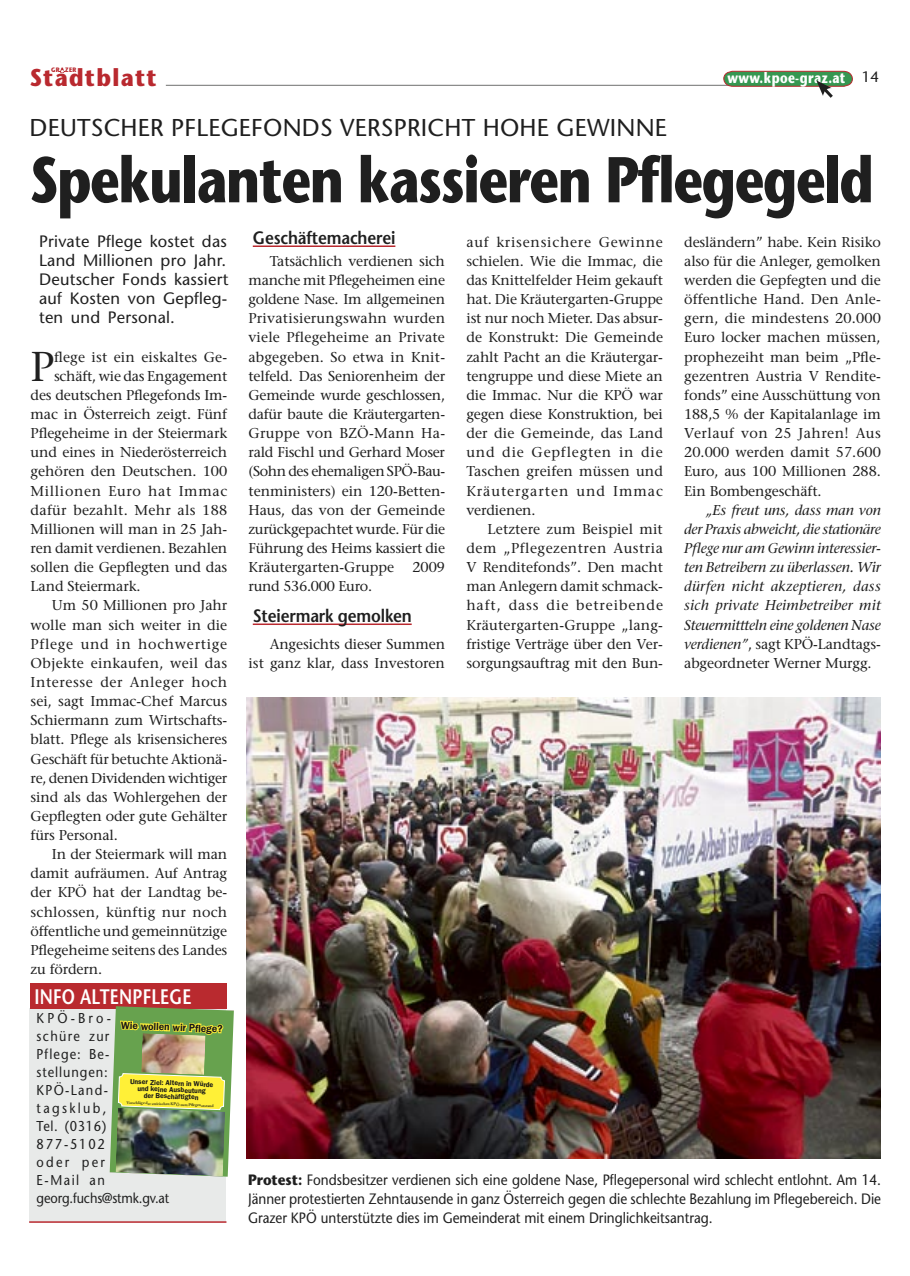
<style>
.page{position:relative;width:910px;height:1276px;background:#fff}
.page>*{position:absolute;margin:0;border:0;box-sizing:border-box;transform-origin:0 0}
.t1{font:700 64.5px "Stone Sans";letter-spacing:-.025em;color:#1f1f1f;scale:.8 1}
.t2{font:41.55px "Stone Serif";color:#1f1f1f}
.t3{font:24.3px "Stone Sans";letter-spacing:.01em;color:#1f1f1f}
.t4{font:700 24.3px "Stone Sans";letter-spacing:.06em;color:#b9292f;scale:.9 1}
.t5{font:600 21px "Stone Sans";letter-spacing:.01em;color:#fff;scale:.8 1}
.t6{font:600 18px "Stone Sans";letter-spacing:-.01em;color:#1f1f1f;scale:.9 1}
.t7{font:16.5px/19.2px "Stone Sans";letter-spacing:.015em;color:#1f1f1f}
.t8{font:15px/19.2px "Stone Sans";color:#1f1f1f;text-align:justify;scale:.9 1}
.t9{font:700 15px "Stone Sans";letter-spacing:.03em;color:#fff;scale:.8 1}
.t10{font:15px "Stone Sans";color:#1f1f1f}
.t11{font:14.25px/19.2px "Stone Serif";letter-spacing:-.01em;color:#1f1f1f;text-align:justify}
.t12{font:italic 14.25px/19.2px "Stone Serif";letter-spacing:-.015em;color:#1f1f1f;text-align:justify}
.t13{font:14.25px/18px "Stone Sans";letter-spacing:.1em;color:#1f1f1f;scale:.9 1}
.t14{font:14.25px "Stone Serif";letter-spacing:.02em;color:#1f1f1f}
.t15{font:14.25px "Stone Serif";letter-spacing:.04em;color:#1f1f1f}
.t16{font:14.25px "Stone Serif";letter-spacing:.015em;color:#1f1f1f}
.t17{font:14.25px "Stone Serif";letter-spacing:.01em;color:#1f1f1f}
.t18{font:14.25px "Stone Serif";letter-spacing:.045em;color:#1f1f1f}
.t19{font:600 10.65px "Franklin Gothic";color:#191919;scale:.94 1}
.t20{font:600 7.2px/6.8px "Franklin Gothic";color:#191919;text-align:center;scale:.94 1}
.t21{font:700 6.45px "Stone Sans";letter-spacing:.06em;color:#b9292f;scale:.9 1}
.t22{font:600 3.9px "Adobe Caslon";color:#191919;scale:1.05 1}
.s1{font-style:normal}
.s2{font-weight:700}
</style>
<div class="page">
<hr style="left:166px;top:85px;width:569px;height:1px;background:#6e706f">
<svg style="left:59px;top:68px;width:6px;height:5px"></svg>
<svg style="left:723px;top:71px;width:130px;height:27px"></svg>
<div style="left:29px;top:1008px;width:197px;height:214px;background:#e8eae9"></div>
<div style="left:30px;top:983px;width:197px;height:25px;background:#b92a2f"></div>
<img style="left:110px;top:1006px;width:124px;height:170px">
<hr style="left:29px;top:1221px;width:197px;height:1px;background:#b9292f">
<hr style="left:253px;top:245px;width:142px;height:2px;background:#b9292f">
<hr style="left:253px;top:623px;width:159px;height:2px;background:#b9292f">
<img style="left:247px;top:697px;width:633px;height:461px">
<p class="t21" style="left:51px;top:66px;width:29px">GRAZER</p>
<h3 class="t4" style="left:30px;top:62px;width:142px">Stadtblatt</h3>
<p class="t10" style="left:862px;top:67px;width:19px">14</p>
<p class="t9" style="left:727px;top:68px;width:149px">www.kpoe-graz.at</p>
<h3 class="t3" style="left:30px;top:113px;width:639px">DEUTSCHER PFLEGEFONDS VERSPRICHT HOHE GEWINNE</h3>
<h1 class="t1" style="left:30px;top:139px;width:1057px">Spekulanten kassieren Pflegegeld</h1>
<p class="t7" style="left:39px;top:231px;width:191px">Private Pflege kostet das<br>Land Millionen pro Jahr.<br>Deutscher Fonds kassiert auf Kosten von Gepfleg&shy;ten und Personal.</p>
<h2 class="t2" style="left:31px;top:341px;width:25px">P</h2>
<p class="t17" style="left:54px;top:348px;width:175px">flege ist ein eiskaltes Ge-</p>
<p class="t6" style="left:253px;top:226px;width:160px">Geschäftemacherei</p>
<p class="t11" style="left:249px;top:251px;width:198px;text-indent:21px">Tatsächlich verdienen sich manche mit Pflegeheimen eine goldene Nase. Im allgemeinen Privatisierungswahn wurden viele Pflegeheime an Private abgegeben. So etwa in Knit&shy;telfeld. Das Seniorenheim der Gemeinde wurde geschlossen, dafür baute die Kräutergarten-Gruppe von BZÖ-Mann Ha&shy;rald Fischl und Gerhard Moser (Sohn des ehemaligen SPÖ-Bau&shy;tenministers) ein 120-Betten-Haus, das von der Gemeinde zurückgepachtet wurde. Für die Führung des Heims kassiert die Kräutergarten-Gruppe</p>
<p class="t11" style="left:466px;top:232px;width:198px">auf krisensichere Gewinne schielen. Wie die Immac, die das Knittelfelder Heim gekauft hat. Die Kräutergarten-Gruppe ist nur noch Mieter. Das absur&shy;de Konstrukt: Die Gemeinde zahlt Pacht an die Kräutergar&shy;tengruppe und diese Miete an die Immac. Nur die KPÖ war gegen diese Konstruktion, bei der die Gemeinde, das Land und die Gepflegten in die Taschen greifen müssen und Kräutergarten und Immac verdienen.</p>
<p class="t11" style="left:466px;top:519px;width:198px;text-indent:21px">Letztere zum Beispiel mit dem „Pflegezentren Austria V Renditefonds”. Den macht man Anlegern damit schmack&shy;haft, dass die betreibende Kräutergarten-Gruppe „lang&shy;fristige Verträge über den Ver&shy;sorgungsauftrag mit den Bun-</p>
<p class="t11" style="left:684px;top:232px;width:198px">desländern” habe. Kein Risiko also für die Anleger, gemolken werden die Gepfegten und die öffentliche Hand. Den Anle&shy;gern, die mindestens 20.000<br>Euro locker machen müssen, prophezeiht man beim „Pfle&shy;gezentren Austria V Rendite&shy;fonds” eine Ausschüttung von 188,5 % der Kapitalanlage im Verlauf von 25 Jahren! Aus 20.000 werden damit 57.600<br>Euro, aus 100 Millionen 288.<br>Ein Bombengeschäft.</p>
<p class="t12" style="left:684px;top:500px;width:198px;text-indent:21px">„Es freut uns, dass man von der Praxis abweicht, die stationäre Pflege nur am Gewinn interessier&shy;ten Betreibern zu überlassen. Wir dürfen nicht akzeptieren, dass sich private Heimbetreiber mit Steuermittteln eine goldenen Nase verdienen”<span class="s1">, sagt KPÖ-Landtags&shy;abgeordneter Werner Murgg.</span></p>
<p class="t11" style="left:54px;top:366px;width:175px">schäft, wie das Engagement</p>
<p class="t11" style="left:31px;top:385px;width:198px">des deutschen Pflegefonds Im-</p>
<p class="t11" style="left:31px;top:404px;width:198px">mac in Österreich zeigt. Fünf</p>
<p class="t11" style="left:31px;top:423px;width:198px">Pflegeheime in der Steiermark</p>
<p class="t11" style="left:31px;top:442px;width:198px">und eines in Niederösterreich</p>
<p class="t11" style="left:31px;top:462px;width:198px">gehören den Deutschen. 100</p>
<p class="t15" style="left:31px;top:482px;width:198px">Millionen Euro hat Immac</p>
<p class="t14" style="left:31px;top:501px;width:198px">dafür bezahlt. Mehr als 188</p>
<p class="t11" style="left:31px;top:519px;width:198px">Millionen will man in 25 Jah-</p>
<p class="t11" style="left:31px;top:538px;width:198px">ren damit verdienen. Bezahlen</p>
<p class="t11" style="left:31px;top:557px;width:198px">sollen die Gepflegten und das</p>
<p class="t11" style="left:31px;top:576px;width:111px">Land Steiermark.</p>
<p class="t11" style="left:52px;top:596px;width:177px">Um 50 Millionen pro Jahr</p>
<p class="t11" style="left:31px;top:615px;width:198px">wolle man sich weiter in die</p>
<p class="t18" style="left:31px;top:635px;width:198px">Pflege und in hochwertige</p>
<p class="t14" style="left:31px;top:654px;width:198px">Objekte einkaufen, weil das</p>
<p class="t15" style="left:31px;top:673px;width:198px">Interesse der Anleger hoch</p>
<p class="t11" style="left:31px;top:691px;width:198px">sei, sagt Immac-Chef Marcus</p>
<p class="t11" style="left:31px;top:710px;width:198px">Schiermann zum Wirtschafts-</p>
<p class="t11" style="left:31px;top:729px;width:198px">blatt. Pflege als krisensicheres</p>
<p class="t11" style="left:31px;top:749px;width:198px">Geschäft für betuchte Aktionä-</p>
<p class="t11" style="left:31px;top:768px;width:198px">re, denen Dividenden wichtiger</p>
<p class="t11" style="left:31px;top:787px;width:198px">sind als das Wohlergehen der</p>
<p class="t11" style="left:31px;top:806px;width:198px">Gepflegten oder gute Gehälter</p>
<p class="t11" style="left:31px;top:825px;width:89px">fürs Personal.</p>
<p class="t11" style="left:52px;top:844px;width:177px">In der Steiermark will man</p>
<p class="t11" style="left:31px;top:863px;width:198px">damit aufräumen. Auf Antrag</p>
<p class="t11" style="left:31px;top:883px;width:198px">der KPÖ hat der Landtag be-</p>
<p class="t16" style="left:31px;top:903px;width:198px">schlossen, künftig nur noch</p>
<p class="t11" style="left:31px;top:921px;width:198px">öffentliche und gemeinnützige</p>
<p class="t11" style="left:31px;top:940px;width:198px">Pflegeheime seitens des Landes</p>
<p class="t11" style="left:31px;top:959px;width:73px">zu fördern.</p>
<p class="t11" style="left:412px;top:557px;width:34px">2009</p>
<p class="t11" style="left:249px;top:576px;width:125px">rund 536.000 Euro.</p>
<p class="t6" style="left:253px;top:604px;width:178px">Steiermark gemolken</p>
<p class="t11" style="left:249px;top:634px;width:198px;text-align:right">Angesichts dieser Summen<br>ist ganz klar, dass Investoren</p>
<h3 class="t5" style="left:34px;top:983px;width:198px">INFO ALTENPFLEGE</h3>
<p class="t13" style="left:37px;top:1008px;width:149px">KPÖ-Bro-<br>schüre zur<br>Pflege: Be&shy;stellungen:<br>KPÖ-Land&shy;tagsklub,<br>Tel. (0316)<br>877-5102<br>oder per<br>E-Mail an georg.fuchs@stmk.gv.at</p>
<p class="t19" style="left:121px;top:1019px;width:110px;rotate:2deg">Wie wollen wir Pfl ege?</p>
<p class="t20" style="left:130px;top:1078px;width:90px;rotate:2deg">Unser Ziel: Altern in Würde und keine Ausbeutung<br>der Beschäftigten</p>
<p class="t22" style="left:127px;top:1100px;width:84px;rotate:2deg">Vorschläge der steirischen KPÖ zum Pfl egenotstand</p>
<p class="t8" style="left:248px;top:1169px;width:705px"><span class="s2">Protest:</span> Fondsbesitzer verdienen sich eine goldene Nase, Pflegepersonal wird schlecht entlohnt. Am 14.<br>Jänner protestierten Zehntausende in ganz Österreich gegen die schlechte Bezahlung im Pflegebereich. Die Grazer KPÖ unterstützte dies im Gemeinderat mit einem Dringlichkeitsantrag.</p>
</div>
